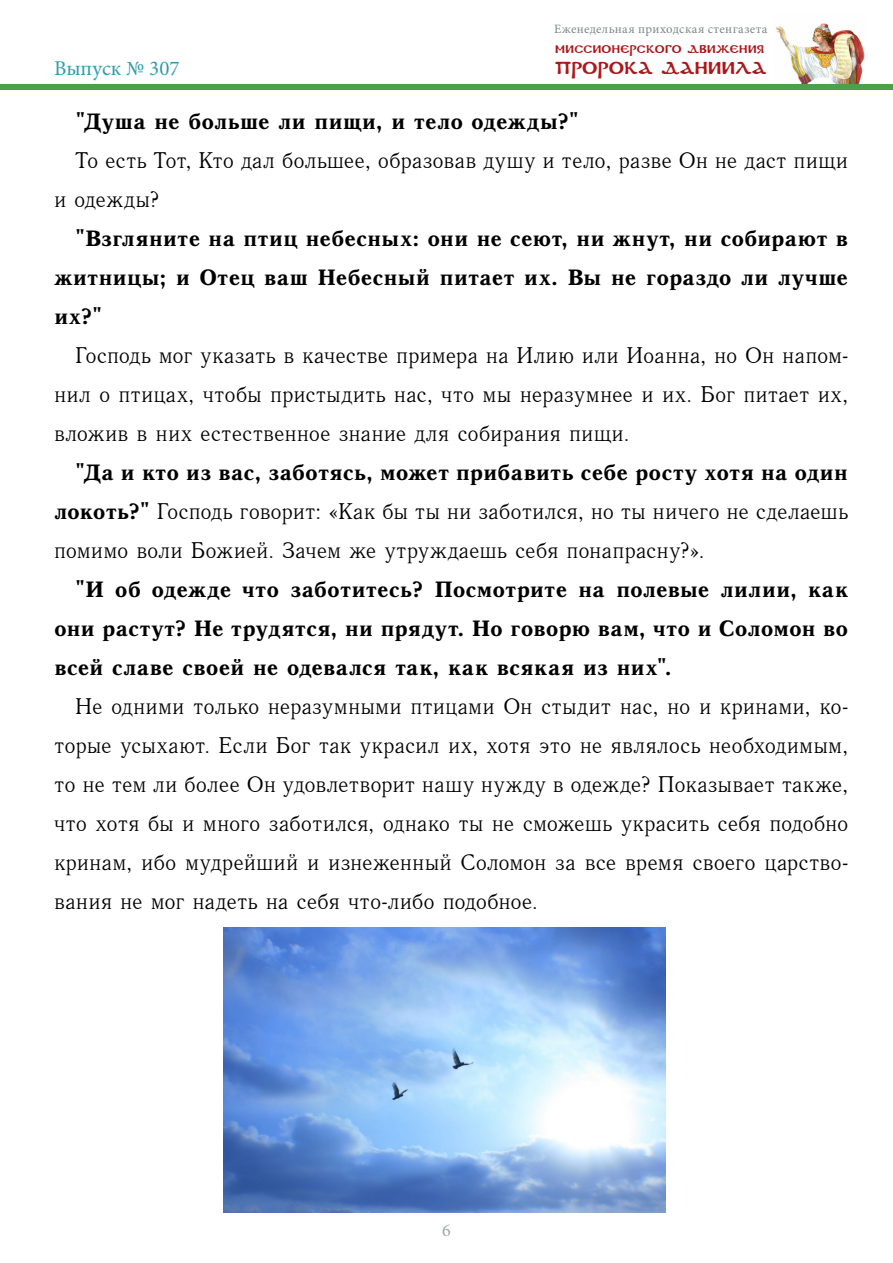
<style>
.page{position:relative;width:893px;height:1263px;background:#fff}
.page>*{position:absolute;margin:0;border:0;box-sizing:border-box;transform-origin:0 0}
._2__Основной_текст{font:22.5px/39px "Antiqua";color:#000;text-align:justify}
._2__Основной_текст-2{font:700 22.5px/39px "Antiqua";letter-spacing:-.01em;color:#000;text-align:justify}
.t1{font:21px "Minion Pro";color:#2e9daa}
.t2{font:18px "Minion Pro";color:#9fa9a4}
.t3{font:17.1px "DS Coptic";letter-spacing:.01em;color:#aa181b}
.t4{font:12.75px "Minion Pro";letter-spacing:.03em;color:#7f8885}
.t5{font:10.95px "DS Coptic";letter-spacing:.025em;color:#aa181b}
.s1{font-weight:700}
</style>
<div class="page">
<img style="left:776px;top:23px;width:89px;height:61px">
<div style="left:0;top:84px;width:893px;height:5px;background:#4aa14a"></div>
<img style="left:223px;top:928px;width:442px;height:285px">
<p class="t1" style="left:54px;top:54px;width:127px">Выпуск № 307</p>
<p class="t4" style="left:554px;top:21px;width:215px">Еженедельная приходская стенгазета</p>
<p class="t5" style="left:555px;top:42px;width:210px">Миссионерского движения</p>
<p class="t3" style="left:555px;top:57px;width:213px">ПРОРОКА ДАНИИЛА</p>
<p class="_2__Основной_текст-2" style="left:75px;top:102px;width:505px">"Душа не больше ли пищи, и тело одежды?"</p>
<p class="_2__Основной_текст" style="left:54px;top:141px;width:796px;text-indent:21px">То есть Тот, Кто дал большее, образовав душу и тело, разве Он не даст пищи и одежды?</p>
<p class="_2__Основной_текст-2" style="left:54px;top:219px;width:796px;text-indent:21px">"Взгляните на птиц небесных: они не сеют, ни жнут, ни собирают в житницы; и Отец ваш Небесный питает их. Вы не гораздо ли лучше их?"</p>
<p class="_2__Основной_текст" style="left:54px;top:336px;width:796px;text-indent:21px">Господь мог указать в качестве примера на Илию или Иоанна, но Он напом&shy;нил о птицах, чтобы пристыдить нас, что мы неразумнее и их. Бог питает их, вложив в них естественное знание для собирания пищи.</p>
<p class="_2__Основной_текст" style="left:54px;top:453px;width:796px;text-indent:21px"><span class="s1">"Да и кто из вас, заботясь, может прибавить себе росту хотя на один локоть?"</span> Господь говорит: «Как бы ты ни заботился, но ты ничего не сделаешь помимо воли Божией. Зачем же утруждаешь себя понапрасну?».</p>
<p class="_2__Основной_текст-2" style="left:54px;top:570px;width:796px;text-indent:21px">"И об одежде что заботитесь? Посмотрите на полевые лилии, как они растут? Не трудятся, ни прядут. Но говорю вам, что и Соломон во всей славе своей не одевался так, как всякая из них".</p>
<p class="_2__Основной_текст" style="left:54px;top:687px;width:796px;text-indent:21px">Не одними только неразумными птицами Он стыдит нас, но и кринами, ко&shy;торые усыхают. Если Бог так украсил их, хотя это не являлось необходимым, то не тем ли более Он удовлетворит нашу нужду в одежде? Показывает также, что хотя бы и много заботился, однако ты не сможешь украсить себя подобно кринам, ибо мудрейший и изнеженный Соломон за все время своего царство&shy;вания не мог надеть на себя что-либо подобное.</p>
<p class="t2" style="left:442px;top:1218px;width:10px">6</p>
</div>
